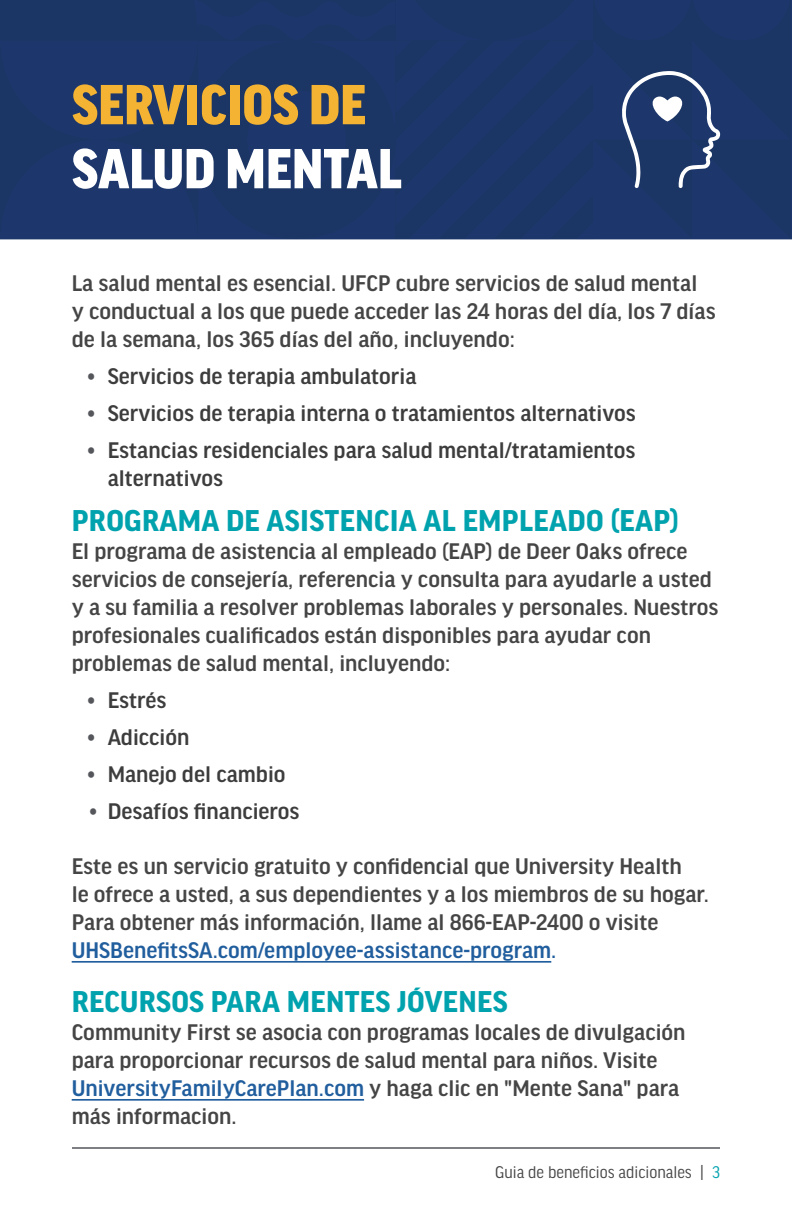
<style>
.page{position:relative;width:792px;height:1224px;background:#fff}
.page>*{position:absolute;margin:0;border:0;box-sizing:border-box;transform-origin:0 0}
.t1{font:900 60px "Good Headline Pro Narr";color:#f4b333}
.t2{font:900 60px "Good Headline Pro Narr";color:#fff}
.t3{font:700 32px "Good Headline Pro";letter-spacing:.01em;color:#00a2ae}
.t4{font:500 24px/28px "Good Headline Pro";color:#454545}
.t5{font:500 24px/28px "Good Headline Pro";color:#3d3d3d}
.t6{font:500 24px "Good Headline Pro";color:#215e9e}
.t7{font:18px "Good Headline Pro Narr";color:#454545}
.s1{color:#54565b}
.s2{color:#215e9e}
.s3{color:#00a2ae}
</style>
<div class="page">
<hr style="left:72px;top:1147px;width:648px;height:2px;background:#54565b">
<hr style="left:72px;top:961px;width:479px;height:2px;background:#215e9e">
<hr style="left:72px;top:1099px;width:292px;height:2px;background:#215e9e">
<div style="left:0;top:0;width:791px;height:239px;background:#1d376c"></div>
<h1 class="t1" style="left:72px;top:75px;width:296px">SERVICIOS DE</h1>
<h1 class="t2" style="left:72px;top:139px;width:332px">SALUD MENTAL</h1>
<p class="t4" style="left:72px;top:270px;width:645px">La salud mental es esencial. UFCP cubre servicios de salud mental<br>y conductual a los que puede acceder las 24 horas del día, los 7 días de la semana, los 365 días del año, incluyendo:</p>
<p class="t5" style="left:88px;top:363px;width:330px"><span class="s1">•</span> Servicios de terapia ambulatoria</p>
<p class="t5" style="left:88px;top:400px;width:550px"><span class="s1">•</span> Servicios de terapia interna o tratamientos alternativos</p>
<p class="t5" style="left:108px;top:437px;width:529px;text-indent:-20px"><span class="s1">•</span> Estancias residenciales para salud mental/tratamientos alternativos</p>
<h2 class="t3" style="left:72px;top:505px;width:609px">PROGRAMA DE ASISTENCIA AL EMPLEADO (EAP)</h2>
<p class="t4" style="left:72px;top:538px;width:648px">El programa de asistencia al empleado (EAP) de Deer Oaks ofrece servicios de consejería, referencia y consulta para ayudarle a usted y a su familia a resolver problemas laborales y personales. Nuestros profesionales cualificados están disponibles para ayudar con problemas de salud mental, incluyendo:</p>
<p class="t5" style="left:88px;top:687px;width:80px"><span class="s1">•</span> Estrés</p>
<p class="t5" style="left:88px;top:724px;width:103px"><span class="s1">•</span> Adicción</p>
<p class="t5" style="left:88px;top:761px;width:199px"><span class="s1">•</span> Manejo del cambio</p>
<p class="t5" style="left:90px;top:798px;width:211px"><span class="s1">•</span> Desafíos financieros</p>
<p class="t4" style="left:72px;top:853px;width:639px">Este es un servicio gratuito y confidencial que University Health<br>le ofrece a usted, a sus dependientes y a los miembros de su hogar.<br>Para obtener más información, llame al 866-EAP-2400 o visite</p>
<p class="t6" style="left:72px;top:939px;width:486px">UHSBenefitsSA.com/employee-assistance-program.</p>
<h2 class="t3" style="left:72px;top:986px;width:437px">RECURSOS PARA MENTES JÓVENES</h2>
<p class="t4" style="left:72px;top:1019px;width:615px">Community First se asocia con programas locales de divulgación para proporcionar recursos de salud mental para niños. Visite <span class="s2">UniversityFamilyCarePlan.com</span> y haga clic en "Mente Sana" para más informacion.</p>
<p class="t7" style="left:495px;top:1163px;width:226px">Guia de beneficios adicionales | <span class="s3">3</span></p>
</div>
